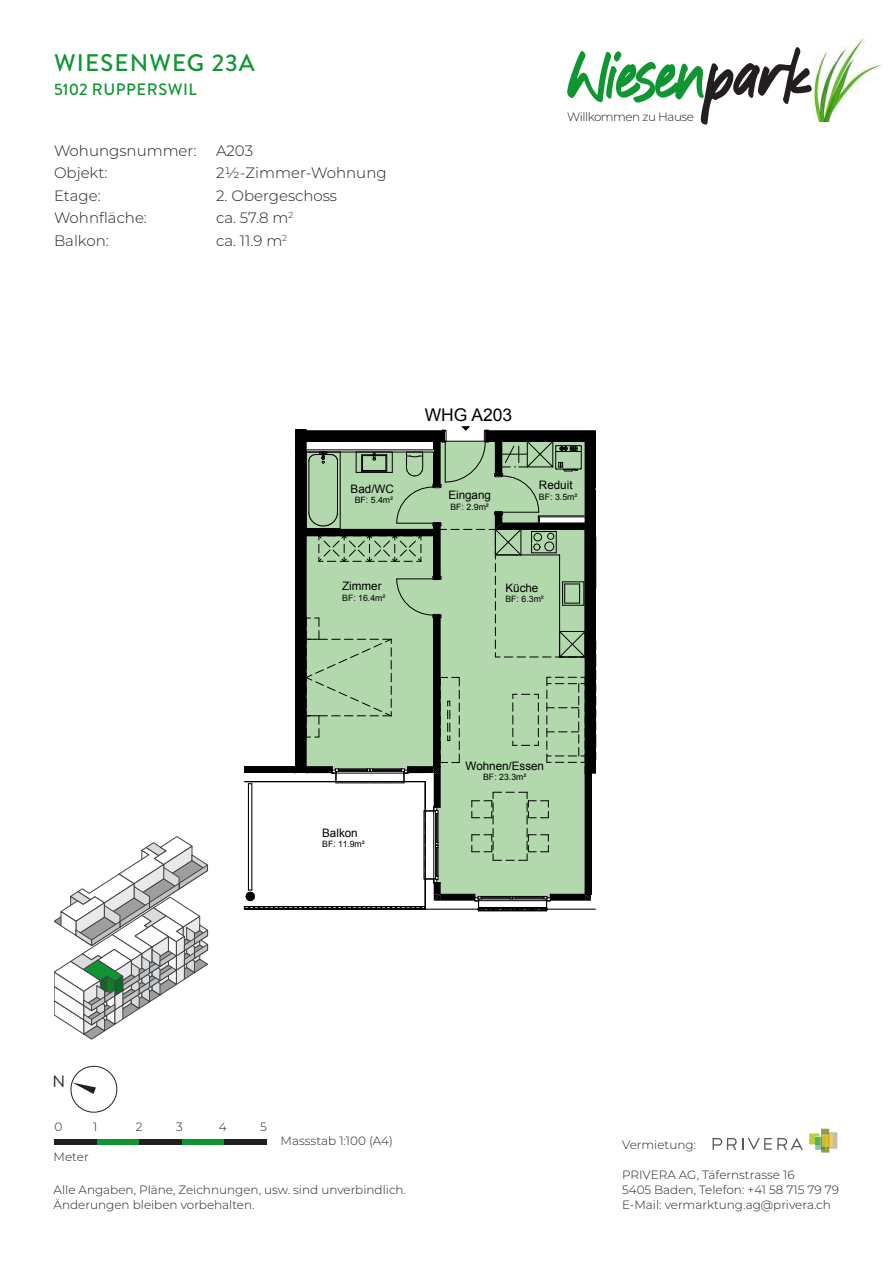
<style>
.page{position:relative;width:893px;height:1263px;background:#fff}
.page>*{position:absolute;margin:0;border:0;box-sizing:border-box;transform-origin:0 0}
.t1{font:500 24px "Brandon Grotesque";letter-spacing:.04em;color:#0f9633}
.t2{font:17.55px "Arial";color:#000}
.t3{font:500 16.5px "Brandon Grotesque";letter-spacing:.03em;color:#0f9633}
.t4{font:16.5px "Brandon Grotesque";color:#231f20}
.t5{font:300 15px "Montserrat";color:#231f20}
.t6{font:300 12px/15px "Montserrat";color:#231f20}
.t7{font:300 12px "Montserrat";letter-spacing:-.04em;color:#231f20}
.t8{font:11.7px "Arial";color:#000}
.t9{font:8.7px "Arial";color:#000}
</style>
<div class="page">
<div style="left:97px;top:1139px;width:42px;height:6px;background:#0f9633"></div>
<div style="left:182px;top:1139px;width:42px;height:6px;background:#0f9633"></div>
<div style="left:139px;top:1139px;width:43px;height:6px;background:#231f20"></div>
<div style="left:54px;top:1139px;width:43px;height:6px;background:#231f20"></div>
<div style="left:224px;top:1139px;width:43px;height:6px;background:#231f20"></div>
<svg style="left:70px;top:1065px;width:48px;height:48px"></svg>
<img style="left:813px;top:37px;width:68px;height:84px">
<svg style="left:567px;top:47px;width:245px;height:78px"></svg>
<svg style="left:809px;top:1129px;width:28px;height:23px"></svg>
<hr style="left:822px;top:1136px;width:4px;height:11px;background:#cbba34">
<svg style="left:713px;top:1137px;width:90px;height:13px"></svg>
<hr style="left:478px;top:911px;width:69px;height:1px;background:#000">
<svg style="left:244px;top:426px;width:353px;height:485px"></svg>
<svg style="left:54px;top:836px;width:154px;height:203px"></svg>
<h1 class="t1" style="left:54px;top:46px;width:202px">WIESENWEG 23A</h1>
<h3 class="t3" style="left:54px;top:78px;width:144px">5102 RUPPERSWIL</h3>
<p class="t5" style="left:54px;top:140px;width:144px">Wohungsnummer:</p>
<p class="t5" style="left:216px;top:140px;width:39px">A203</p>
<p class="t5" style="left:54px;top:163px;width:55px">Objekt:</p>
<p class="t5" style="left:216px;top:163px;width:172px">2½-Zimmer-Wohnung</p>
<p class="t5" style="left:54px;top:185px;width:48px">Etage:</p>
<p class="t5" style="left:216px;top:185px;width:123px">2. Obergeschoss</p>
<p class="t5" style="left:54px;top:208px;width:94px">Wohnfläche:</p>
<p class="t5" style="left:216px;top:208px;width:79px">ca. 57.8 m<sup>2</sup></p>
<p class="t5" style="left:54px;top:230px;width:56px">Balkon:</p>
<p class="t5" style="left:216px;top:230px;width:73px">ca. 11.9 m<sup>2</sup></p>
<p class="t7" style="left:567px;top:109px;width:128px">Willkommen zu Hause</p>
<h2 class="t2" style="left:425px;top:403px;width:89px">WHG A203</h2>
<p class="t8" style="left:351px;top:481px;width:45px">Bad/WC</p>
<p class="t9" style="left:355px;top:495px;width:40px">BF: 5.4m²</p>
<p class="t8" style="left:448px;top:487px;width:44px">Eingang</p>
<p class="t9" style="left:450px;top:501px;width:40px">BF: 2.9m²</p>
<p class="t8" style="left:539px;top:477px;width:35px">Reduit</p>
<p class="t9" style="left:539px;top:491px;width:40px">BF: 3.5m²</p>
<p class="t8" style="left:342px;top:578px;width:41px">Zimmer</p>
<p class="t9" style="left:342px;top:592px;width:45px">BF: 16.4m²</p>
<p class="t8" style="left:322px;top:825px;width:37px">Balkon</p>
<p class="t9" style="left:322px;top:839px;width:44px">BF: 11.9m²</p>
<p class="t8" style="left:505px;top:580px;width:34px">Küche</p>
<p class="t9" style="left:505px;top:594px;width:40px">BF: 6.3m²</p>
<p class="t8" style="left:465px;top:758px;width:80px">Wohnen/Essen</p>
<p class="t9" style="left:483px;top:771px;width:45px">BF: 23.3m²</p>
<h3 class="t4" style="left:53px;top:1069px;width:14px">N</h3>
<p class="t6" style="left:54px;top:1119px;width:9px">0</p>
<p class="t6" style="left:93px;top:1119px;width:6px">1</p>
<p class="t6" style="left:136px;top:1119px;width:8px">2</p>
<p class="t6" style="left:176px;top:1119px;width:8px">3</p>
<p class="t6" style="left:219px;top:1119px;width:9px">4</p>
<p class="t6" style="left:260px;top:1119px;width:8px">5</p>
<p class="t6" style="left:281px;top:1132px;width:114px">Massstab 1:100 (A4)</p>
<p class="t6" style="left:54px;top:1149px;width:37px">Meter</p>
<p class="t6" style="left:54px;top:1182px;width:354px">Alle Angaben, Pläne, Zeichnungen, usw. sind unverbindlich.<br>Änderungen bleiben vorbehalten.</p>
<p class="t6" style="left:622px;top:1137px;width:75px">Vermietung:</p>
<p class="t6" style="left:622px;top:1167px;width:218px">PRIVERA AG, Täfernstrasse 16<br>5405 Baden, Telefon: +41 58 715 79 79<br>E-Mail: vermarktung.ag@privera.ch</p>
</div>
